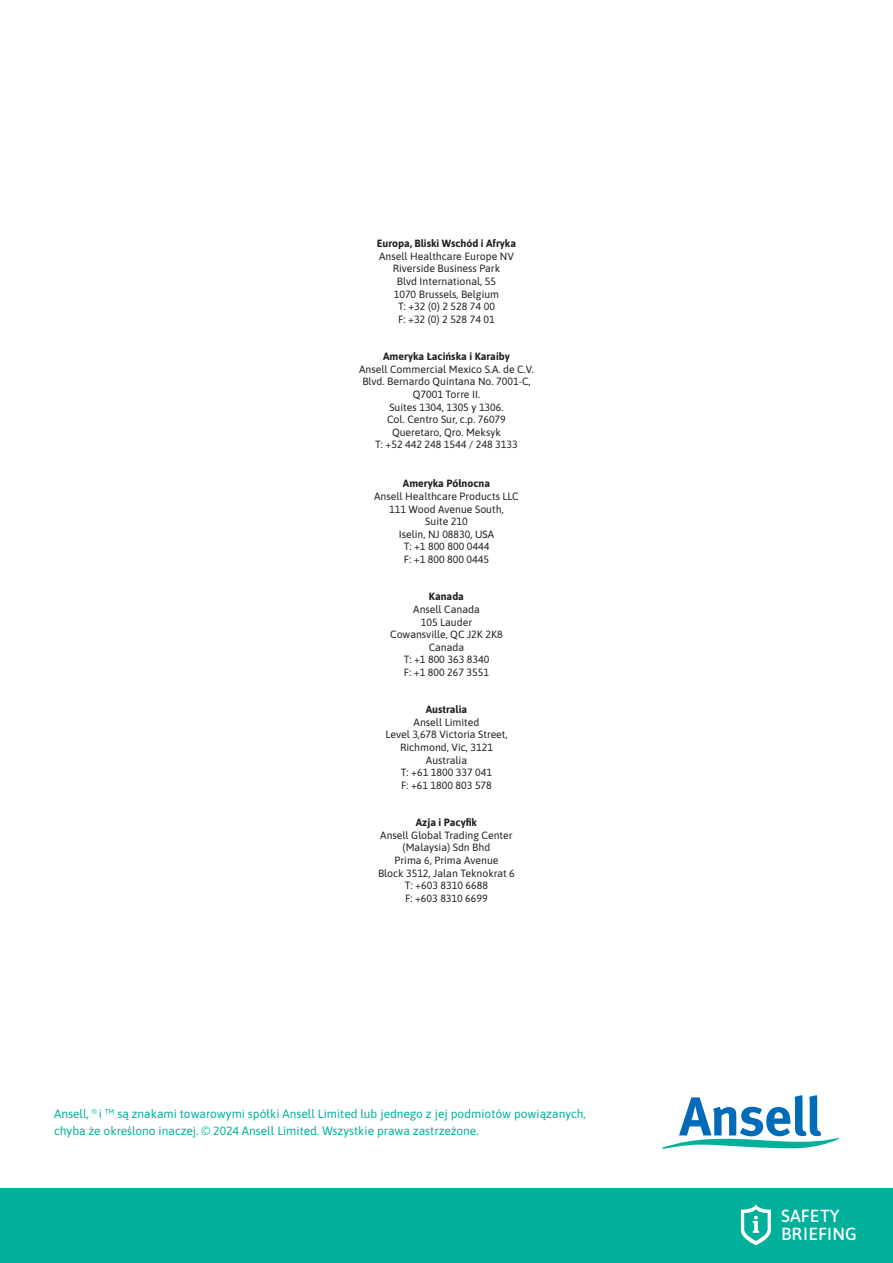
<style>
.page{position:relative;width:893px;height:1263px;background:#fff}
.page>*{position:absolute;margin:0;border:0;box-sizing:border-box;transform-origin:0 0}
.t1{font:17.55px/17.5px "Asap";letter-spacing:.01em;color:#fff}
.t2{font:12px/16.5px "Asap";color:#00b09b}
.t3{font:10.5px/12.6px "Asap";color:#231f20;text-align:center}
.t4{font:700 10.5px "Asap";color:#231f20}
</style>
<div class="page">
<svg style="left:663px;top:1095px;width:176px;height:54px"></svg>
<div style="left:0;top:1188px;width:893px;height:75px;background:#00b09b"></div>
<svg style="left:741px;top:1205px;width:30px;height:40px"></svg>
<p class="t4" style="left:377px;top:236px;width:141px">Europa, Bliski Wschód i Afryka</p>
<p class="t3" style="left:379px;top:249px;width:136px">Ansell Healthcare Europe NV<br>Riverside Business Park<br>Blvd International, 55<br>1070 Brussels, Belgium<br>T: +32 (0) 2 528 74 00<br>F: +32 (0) 2 528 74 01</p>
<p class="t4" style="left:383px;top:349px;width:128px">Ameryka Łacińska i Karaiby</p>
<p class="t3" style="left:359px;top:362px;width:176px">Ansell Commercial Mexico S.A. de C.V.<br>Blvd. Bernardo Quintana No. 7001-C,<br>Q7001 Torre II.<br>Suites 1304, 1305 y 1306.<br>Col. Centro Sur, c.p. 76079<br>Queretaro, Qro. Meksyk<br>T: +52 442 248 1544 / 248 3133</p>
<p class="t4" style="left:403px;top:476px;width:89px">Ameryka Północna</p>
<p class="t3" style="left:374px;top:489px;width:146px">Ansell Healthcare Products LLC<br>111 Wood Avenue South,<br>Suite 210<br>Iselin, NJ 08830, USA<br>T: +1 800 800 0444<br>F: +1 800 800 0445</p>
<p class="t4" style="left:429px;top:589px;width:36px">Kanada</p>
<p class="t3" style="left:390px;top:602px;width:114px">Ansell Canada<br>105 Lauder<br>Cowansville, QC J2K 2K8<br>Canada<br>T: +1 800 363 8340<br>F: +1 800 267 3551</p>
<p class="t4" style="left:426px;top:702px;width:43px">Australia</p>
<p class="t3" style="left:385px;top:715px;width:124px">Ansell Limited<br>Level 3,678 Victoria Street,<br>Richmond, Vic, 3121<br>Australia<br>T: +61 1800 337 041<br>F: +61 1800 803 578</p>
<p class="t4" style="left:416px;top:815px;width:63px">Azja i Pacyfik</p>
<p class="t3" style="left:378px;top:828px;width:138px">Ansell Global Trading Center (Malaysia) Sdn Bhd<br>Prima 6, Prima Avenue<br>Block 3512, Jalan Teknokrat 6<br>T: +603 8310 6688<br>F: +603 8310 6699</p>
<p class="t2" style="left:54px;top:1105px;width:533px">Ansell, <sup>®</sup> i <sup>TM</sup> są znakami towarowymi spółki Ansell Limited lub jednego z jej podmiotów powiązanych, chyba że określono inaczej. © 2024 Ansell Limited. Wszystkie prawa zastrzeżone.</p>
<h1 class="t1" style="left:781px;top:1206px;width:77px">SAFETY<br>BRIEFING</h1>
</div>
